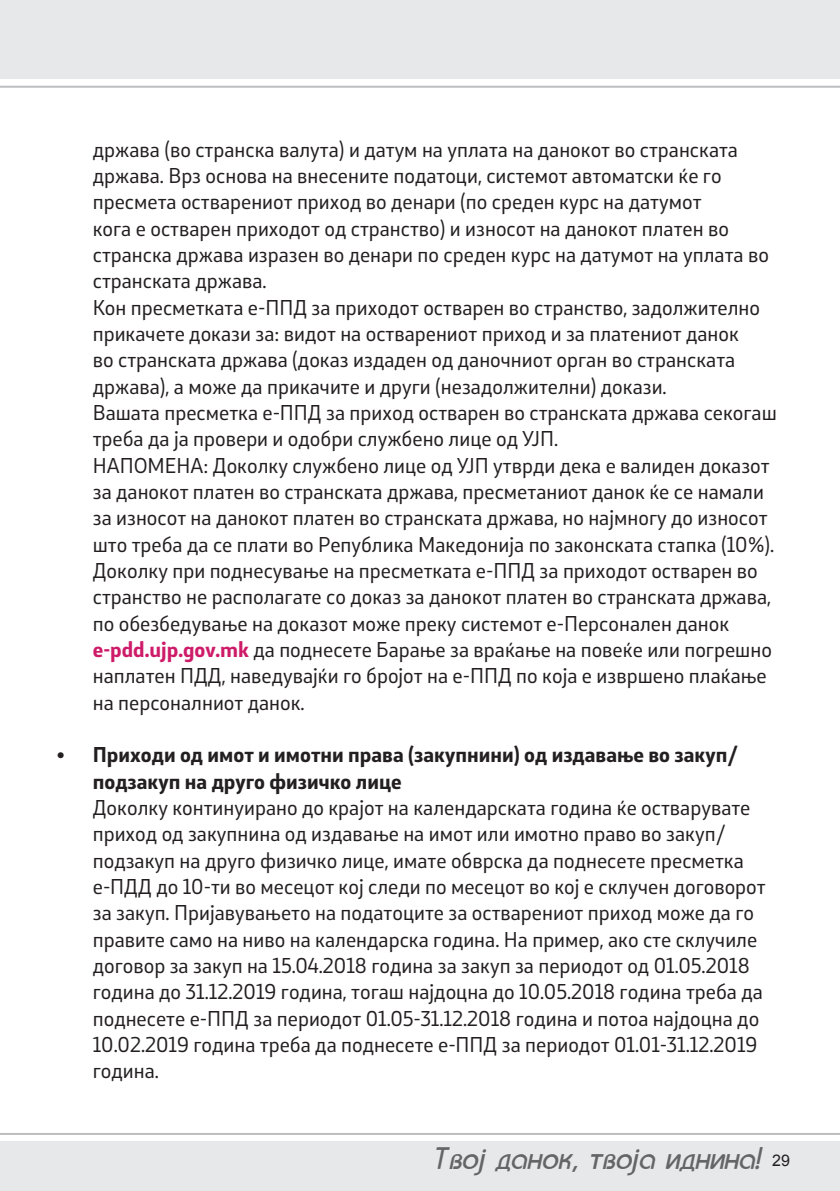
<style>
.page{position:relative;width:840px;height:1191px;background:#fff}
.page>*{position:absolute;margin:0;border:0;box-sizing:border-box;transform-origin:0 0}
.t1{font:italic 34px "C Bahamas";color:#636566}
.t2{font:20px/26.4px "Stobi Sans";color:#231f20}
.t3{font:700 20px/26.4px "Stobi Sans";color:#231f20}
.s1{font-weight:700;color:#ce1b69}
.s2{font-family:"Arial";font-style:normal;font-size:16px;color:#231f20}
</style>
<div class="page">
<div style="left:0;top:1141px;width:839px;height:50px;background:#e7e8e9"></div>
<hr style="left:0;top:1133px;width:839px;height:2px;background:#bcbdbe">
<div style="left:0;top:0;width:839px;height:79px;background:#e7e8e9"></div>
<hr style="left:0;top:86px;width:839px;height:2px;background:#bcbdbe">
<p class="t2" style="left:93px;top:136px;width:685px">држава (во странска валута) и датум на уплата на данокот во странската држава. Врз основа на внесените податоци, системот автоматски ќе го пресмета остварениот приход во денари (по среден курс на датумот<br>кога е остварен приходот од странство) и износот на данокот платен во странска држава изразен во денари по среден курс на датумот на уплата во странската држава.<br>Кон пресметката е-ППД за приходот остварен во странство, задолжително прикачете докази за: видот на остварениот приход и за платениот данок<br>во странската држава (доказ издаден од даночниот орган во странската држава), а може да прикачите и други (незадолжителни) докази.<br>Вашата пресметка е-ППД за приход остварен во странската држава секогаш треба да ја провери и одобри службено лице од УЈП.<br>НАПОМЕНА: Доколку службено лице од УЈП утврди дека е валиден доказот за данокот платен во странската држава, пресметаниот данок ќе се намали за износот на данокот платен во странската држава, но најмногу до износот што треба да се плати во Република Македонија по законската стапка (10%).<br>Доколку при поднесување на пресметката е-ППД за приходот остварен во странство не располагате со доказ за данокот платен во странската држава, по обезбедување на доказот може преку системот е-Персонален данок <span class="s1">e-pdd.ujp.gov.mk</span> да поднесете Барање за враќање на повеќе или погрешно наплатен ПДД, наведувајќи го бројот на е-ППД по која е извршено плаќање на персоналниот данок.</p>
<p class="t3" style="left:93px;top:741px;width:646px;text-indent:-36px">• Приходи од имот и имотни права (закупнини) од издавање во закуп/ подзакуп на друго физичко лице</p>
<p class="t2" style="left:93px;top:794px;width:674px">Доколку континуирано до крајот на календарската година ќе остварувате приход од закупнина од издавање на имот или имотно право во закуп/ подзакуп на друго физичко лице, имате обврска да поднесете пресметка е-ПДД до 10-ти во месецот кој следи по месецот во кој е склучен договорот за закуп. Пријавувањето на податоците за остварениот приход може да го правите само на ниво на календарска година. На пример, ако сте склучиле договор за закуп на 15.04.2018 година за закуп за периодот од 01.05.2018 година до 31.12.2019 година, тогаш најдоцна до 10.05.2018 година треба да поднесете е-ППД за периодот 01.05-31.12.2018 година и потоа најдоцна до 10.02.2019 година треба да поднесете е-ППД за периодот 01.01-31.12.2019 година.</p>
<h1 class="t1" style="left:433px;top:1144px;width:358px">Tvoj danok, tvoja idnina! <span class="s2">29</span></h1>
</div>
